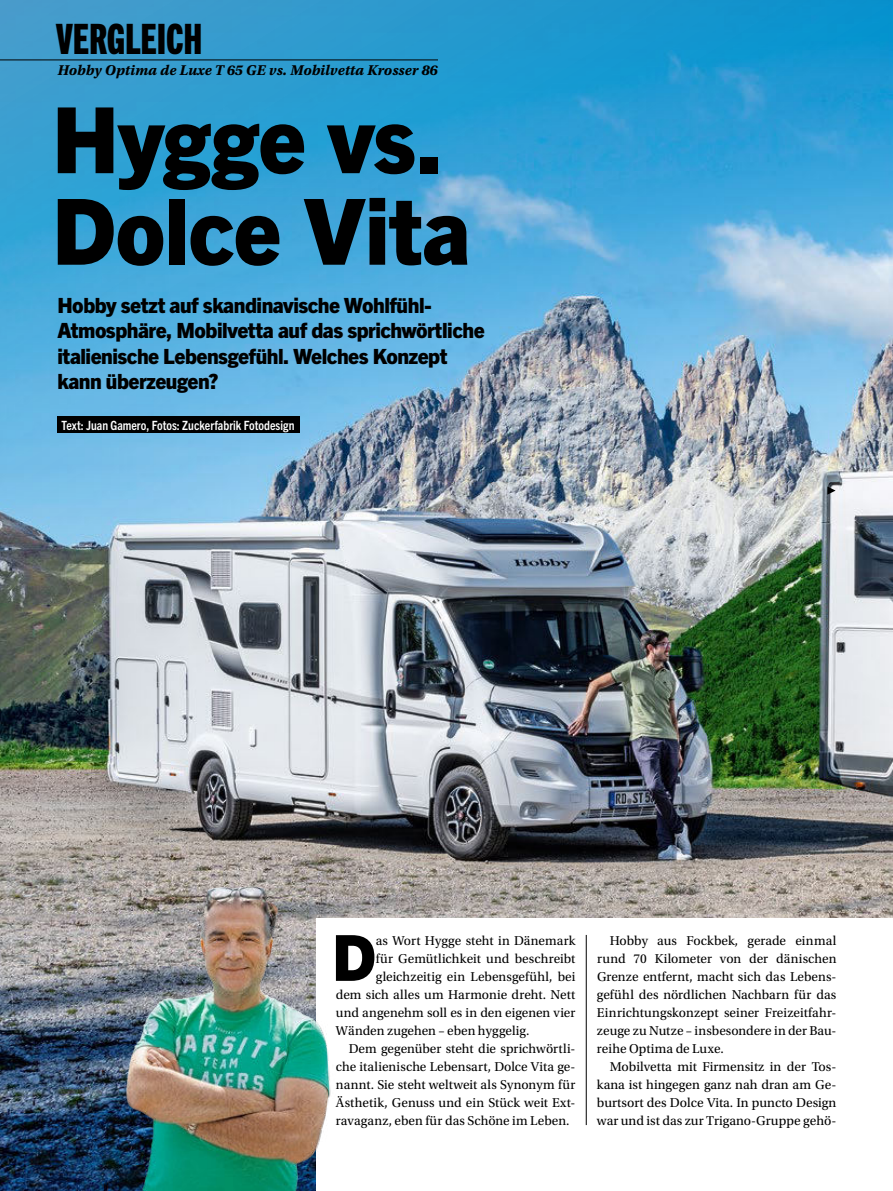
<style>
.page{position:relative;width:893px;height:1191px;background:#fff}
.page>*{position:absolute;margin:0;border:0;box-sizing:border-box;transform-origin:0 0}
.t1{font:800 91.5px/91.5px "Trade Gothic Next LT Pro";letter-spacing:-.01em;color:#000}
.t2{font:800 63.6px "Trade Gothic Next LT Pro";color:#000}
.t3{font:42px "Trade Gothic Next LT Pro Hv Cm";letter-spacing:-.005em;color:#000}
.t4{font:800 21px/25.5px "Trade Gothic Next LT Pro";letter-spacing:-.02em;color:#000}
.t5{font:15px "Utopia Std Bold Capt It";color:#000}
.t6{font:13.5px/18px "Utopia Std";color:#000;text-align:justify}
.t7{font:700 condensed 12.75px "Trade Gothic Next LT Pro";color:#fff}
</style>
<div class="page">
<img style="left:0;top:0;width:893px;height:1191px">
<div style="left:317px;top:918px;width:576px;height:273px;background:#fff"></div>
<hr style="left:0;top:60px;width:438px;height:1px;background:#000">
<hr style="left:586px;top:935px;width:1px;height:190px;background:#000">
<div style="left:57px;top:416px;width:243px;height:17px;background:#000"></div>
<img style="left:104px;top:849px;width:237px;height:342px">
<svg style="left:827px;top:486px;width:9px;height:9px"></svg>
<h3 class="t3" style="left:56px;top:15px;width:148px">VERGLEICH</h3>
<p class="t5" style="left:57px;top:64px;width:382px">Hobby Optima de Luxe T 65 GE vs. Mobilvetta Krosser 86</p>
<h1 class="t1" style="left:52px;top:102px;width:420px">Hygge vs.<br>Dolce Vita</h1>
<h3 class="t4" style="left:57px;top:294px;width:429px">Hobby setzt auf skandinavische Wohlfühl-Atmosphäre, Mobilvetta auf das sprichwörtliche italienische Lebensgefühl. Welches Konzept kann überzeugen?</h3>
<p class="t7" style="left:62px;top:420px;width:234px">Text: Juan Gamero, Fotos: Zuckerfabrik Fotodesign</p>
<h2 class="t2" style="left:332px;top:934px;width:46px">D</h2>
<p class="t6" style="left:376px;top:932px;width:201px">as Wort Hygge steht in Dänemark</p>
<p class="t6" style="left:376px;top:950px;width:201px">für Gemütlichkeit und beschreibt</p>
<p class="t6" style="left:376px;top:968px;width:201px">gleichzeitig ein Lebensgefühl, bei</p>
<p class="t6" style="left:336px;top:986px;width:241px">dem sich alles um Harmonie dreht. Nett</p>
<p class="t6" style="left:336px;top:1004px;width:241px">und angenehm soll es in den eigenen vier</p>
<p class="t6" style="left:336px;top:1022px;width:195px">Wänden zugehen – eben hyggelig.</p>
<p class="t6" style="left:349px;top:1040px;width:228px">Dem gegenüber steht die sprichwörtli-</p>
<p class="t6" style="left:336px;top:1058px;width:241px">che italienische Lebensart, Dolce Vita ge-</p>
<p class="t6" style="left:336px;top:1076px;width:241px">nannt. Sie steht weltweit als Synonym für</p>
<p class="t6" style="left:336px;top:1094px;width:241px">Ästhetik, Genuss und ein Stück weit Ext-</p>
<p class="t6" style="left:336px;top:1112px;width:235px">ravaganz, eben für das Schöne im Leben.</p>
<p class="t6" style="left:597px;top:932px;width:241px;text-indent:13px">Hobby aus Fockbek, gerade einmal rund 70 Kilometer von der dänischen Grenze entfernt, macht sich das Lebens&shy;gefühl des nördlichen Nachbarn für das Einrichtungskonzept seiner Freizeitfahr&shy;zeuge zu Nutze – insbesondere in der Bau&shy;reihe Optima de Luxe.</p>
<p class="t6" style="left:597px;top:1058px;width:241px;text-indent:13px">Mobilvetta mit Firmensitz in der Tos&shy;kana ist hingegen ganz nah dran am Ge&shy;burtsort des Dolce Vita. In puncto Design war und ist das zur Trigano-Gruppe gehö-</p>
</div>
